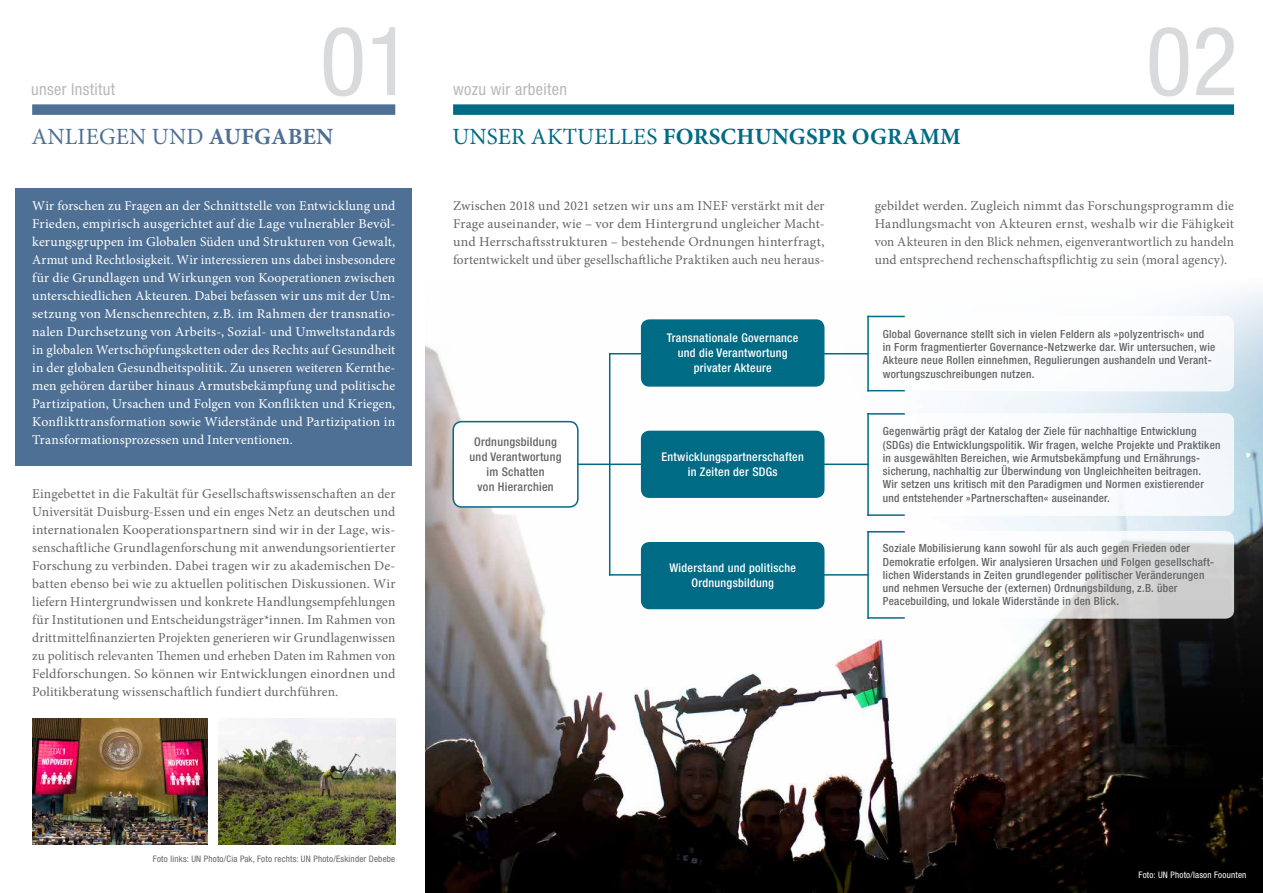
<style>
.page{position:relative;width:1263px;height:893px;background:#fff}
.page>*{position:absolute;margin:0;border:0;box-sizing:border-box;transform-origin:0 0}
.t1{font:condensed 96px "Helvetica Neue LT Std";color:#d9dadb}
.t2{font:700 23.25px "Minion Pro";letter-spacing:.005em;color:#006b84}
.t3{font:23.25px "Minion Pro";letter-spacing:.005em;color:#4e7095}
.t4{font:condensed 16.5px "Helvetica Neue LT Std";letter-spacing:.02em;color:#b8b9bb}
.t5{font:13.5px/18px "Minion Pro";letter-spacing:.01em;color:#646567;text-align:justify}
.t6{font:13.5px/18px "Minion Pro";letter-spacing:.005em;color:#fff;text-align:justify}
.t7{font:500 condensed 12px/15px "Helvetica Neue LT Std";letter-spacing:.025em;color:#fff;text-align:center}
.t8{font:500 condensed 12px/15px "Helvetica Neue LT Std";letter-spacing:.025em;color:#646567;text-align:center}
.t9{font:500 condensed 11.25px/13.2px "Helvetica Neue LT Std";letter-spacing:.025em;color:#646567}
.t10{font:condensed 9px "Helvetica Neue LT Std";letter-spacing:.025em;color:#646567}
.t11{font:condensed 9px "Helvetica Neue LT Std";letter-spacing:.025em;color:#fff}
.s1{font-weight:700}
.s2{font-weight:400}
</style>
<div class="page">
<img style="left:425px;top:291px;width:838px;height:602px">
<svg style="left:869px;top:413px;width:365px;height:103px"></svg>
<svg style="left:869px;top:316px;width:365px;height:75px"></svg>
<svg style="left:869px;top:531px;width:365px;height:88px"></svg>
<hr style="left:609px;top:353px;width:260px;height:1px;background:#006b84">
<hr style="left:609px;top:574px;width:260px;height:2px;background:#006b84">
<hr style="left:573px;top:464px;width:296px;height:1px;background:#006b84">
<hr style="left:609px;top:353px;width:1px;height:223px;background:#006b84">
<hr style="left:867px;top:390px;width:38px;height:1px;background:#006b84">
<hr style="left:867px;top:316px;width:2px;height:75px;background:#006b84">
<hr style="left:867px;top:316px;width:38px;height:1px;background:#006b84">
<hr style="left:867px;top:514px;width:38px;height:2px;background:#006b84">
<hr style="left:867px;top:413px;width:2px;height:103px;background:#006b84">
<hr style="left:867px;top:413px;width:38px;height:2px;background:#006b84">
<div style="left:453px;top:422px;width:125px;height:85px;background:#fff;border-radius:9px"></div>
<div style="left:452px;top:421px;width:127px;height:87px;border:2px solid #006b84;border-radius:9px"></div>
<hr style="left:867px;top:617px;width:38px;height:2px;background:#006b84">
<hr style="left:867px;top:531px;width:2px;height:88px;background:#006b84">
<hr style="left:867px;top:531px;width:38px;height:1px;background:#006b84">
<img style="left:219px;top:718px;width:176px;height:126px">
<img style="left:32px;top:718px;width:176px;height:126px">
<div style="left:15px;top:188px;width:396px;height:277px;background:#4e7095"></div>
<div style="left:32px;top:104px;width:363px;height:11px;background:#4e7095"></div>
<div style="left:453px;top:104px;width:781px;height:11px;background:#006b84"></div>
<div style="left:641px;top:431px;width:183px;height:67px;background:#006b84;border-radius:9px"></div>
<div style="left:641px;top:319px;width:183px;height:68px;background:#006b84;border-radius:9px"></div>
<div style="left:641px;top:542px;width:183px;height:67px;background:#006b84;border-radius:9px"></div>
<h1 class="t1" style="left:320px;top:6px;width:94px">01</h1>
<h1 class="t1" style="left:1146px;top:6px;width:94px">02</h1>
<h2 class="t3" style="left:31px;top:121px;width:304px">ANLIEGEN UND <span class="s1">AUFGABEN</span></h2>
<p class="t4" style="left:31px;top:80px;width:86px">unser Institut</p>
<p class="t4" style="left:453px;top:80px;width:115px">wozu wir arbeiten</p>
<h2 class="t2" style="left:452px;top:121px;width:510px"><span class="s2">UNSER AKTUELLES</span> FORSCHUNGSPR OGRAMM</h2>
<p class="t6" style="left:32px;top:197px;width:365px">Wir forschen zu Fragen an der Schnittstelle von Entwicklung und Frieden, empirisch ausgerichtet auf die Lage vulnerabler Bevöl&shy;kerungsgruppen im Globalen Süden und Strukturen von Gewalt, Armut und Rechtlosigkeit. Wir interessieren uns dabei insbesondere für die Grundlagen und Wirkungen von Kooperationen zwischen unterschiedlichen Akteuren. Dabei befassen wir uns mit der Um&shy;setzung von Menschenrechten, z.B. im Rahmen der transnatio&shy;nalen Durchsetzung von Arbeits-, Sozial- und Umweltstandards in globalen Wertschöpfungsketten oder des Rechts auf Gesundheit in der globalen Gesundheitspolitik. Zu unseren weiteren Kernthe&shy;men gehören darüber hinaus Armutsbekämpfung und politische Partizipation, Ursachen und Folgen von Konflikten und Kriegen, Konflikttransformation sowie Widerstände und Partizipation in Transformationsprozessen und Interventionen.</p>
<p class="t5" style="left:32px;top:485px;width:365px">Eingebettet in die Fakultät für Gesellschaftswissenschaften an der Universität Duisburg-Essen und ein enges Netz an deutschen und internationalen Kooperationspartnern sind wir in der Lage, wis&shy;senschaftliche Grundlagenforschung mit anwendungsorientierter Forschung zu verbinden. Dabei tragen wir zu akademischen De&shy;batten ebenso bei wie zu aktuellen politischen Diskussionen. Wir liefern Hintergrundwissen und konkrete Handlungsempfehlungen für Institutionen und Entscheidungsträger*innen. Im Rahmen von drittmittelfinanzierten Projekten generieren wir Grundlagenwissen zu politisch relevanten Themen und erheben Daten im Rahmen von Feldforschungen. So können wir Entwicklungen einordnen und Politikberatung wissenschaftlich fundiert durchführen.</p>
<p class="t5" style="left:453px;top:197px;width:373px">Zwischen 2018 und 2021 setzen wir uns am INEF verstärkt mit der Frage auseinander, wie – vor dem Hintergrund ungleicher Macht&shy;und Herrschaftsstrukturen – bestehende Ordnungen hinterfragt, fortentwickelt und über gesellschaftliche Praktiken auch neu heraus-</p>
<p class="t5" style="left:875px;top:197px;width:361px">gebildet werden. Zugleich nimmt das Forschungsprogramm die Handlungsmacht von Akteuren ernst, weshalb wir die Fähigkeit von Akteuren in den Blick nehmen, eigenverantwortlich zu handeln und entsprechend rechenschaftspflichtig zu sein (moral agency).</p>
<p class="t8" style="left:469px;top:434px;width:93px">Ordnungsbildung und Verantwortung im Schatten<br>von Hierarchien</p>
<p class="t7" style="left:667px;top:330px;width:133px">Transnationale Governance und die Verantwortung privater Akteure</p>
<p class="t7" style="left:661px;top:449px;width:144px">Entwicklungspartnerschaften in Zeiten der SDGs</p>
<p class="t7" style="left:669px;top:560px;width:128px">Widerstand und politische<br>Ordnungsbildung</p>
<p class="t9" style="left:883px;top:327px;width:334px">Global Governance stellt sich in vielen Feldern als »polyzentrisch« und<br>in Form fragmentierter Governance-Netzwerke dar. Wir untersuchen, wie Akteure neue Rollen einnehmen, Regulierungen aushandeln und Verant&shy;wortungszuschreibungen nutzen.</p>
<p class="t9" style="left:883px;top:425px;width:339px">Gegenwärtig prägt der Katalog der Ziele für nachhaltige Entwicklung (SDGs) die Entwicklungspolitik. Wir fragen, welche Projekte und Praktiken in ausgewählten Bereichen, wie Armutsbekämpfung und Ernährungs&shy;sicherung, nachhaltig zur Überwindung von Ungleichheiten beitragen.<br>Wir setzen uns kritisch mit den Paradigmen und Normen existierender und entstehender »Partnerschaften« auseinander.</p>
<p class="t9" style="left:883px;top:542px;width:333px">Soziale Mobilisierung kann sowohl für als auch gegen Frieden oder Demokratie erfolgen. Wir analysieren Ursachen und Folgen gesellschaft&shy;lichen Widerstands in Zeiten grundlegender politischer Veränderungen und nehmen Versuche der (externen) Ordnungsbildung, z.B. über Peacebuilding, und lokale Widerstände in den Blick.</p>
<p class="t10" style="left:153px;top:853px;width:244px">Foto links: UN Photo/Cia Pak, Foto rechts: UN Photo/Eskinder Debebe</p>
<p class="t11" style="left:1139px;top:870px;width:109px">Foto: UN Photo/Iason Foounten</p>
</div>
